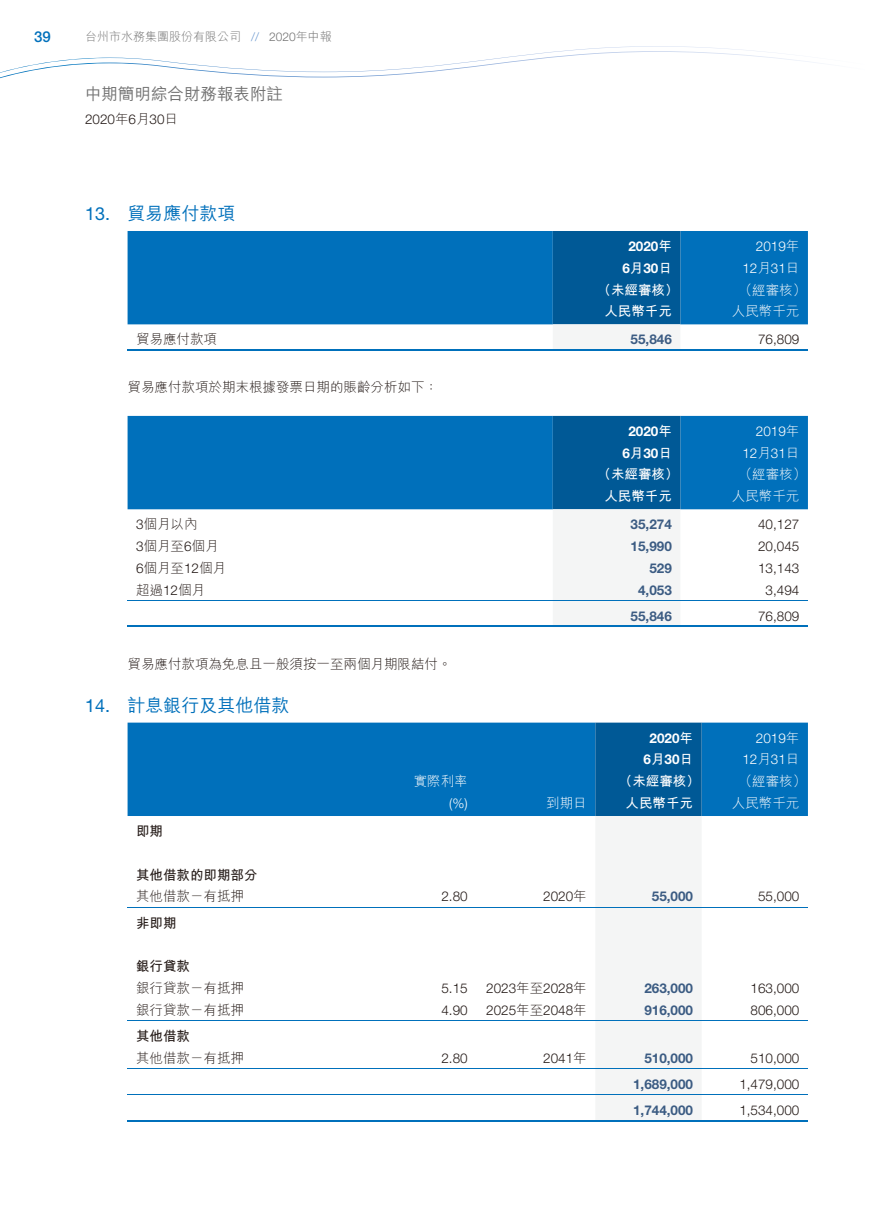
<style>
.page{position:relative;width:893px;height:1212px;background:#fff}
.page>*{position:absolute;margin:0;border:0;box-sizing:border-box;transform-origin:0 0}
.t1{font:18px "M Hei HK Medium E Ten B5 H";color:#0070bb}
.t2{font:16.5px "M Hei HK Medium E Ten B5 H";color:#717171}
.t3{font:500 15px "Helvetica Neue LT Std";color:#0070bb}
.t4{font:300 13.5px "Helvetica Neue LT Std";color:#231916}
.t5{font:13.5px "M Hei HK Light E Ten B5 H";color:#231916}
.t6{font:700 13.5px "Helvetica Neue LT Std";color:#3c5c83}
.t7{font:13.5px "M Hei HK Light E Ten B5 H";color:#fff}
.t8{font:300 13.5px/21.8px "Helvetica Neue LT Std";color:#fff;text-align:right}
.t9{font:13.5px "M Hei HK Bold E Ten B5 H";color:#fff}
.t10{font:700 13.5px/21.8px "Helvetica Neue LT Std";color:#fff;text-align:center}
.t11{font:13.5px "M Hei HK Bold E Ten B5 H";color:#231916}
.t12{font:12px "M Hei HK Light E Ten B5 H";color:#717171}
.s1{font-family:"Helvetica Neue LT Std";font-weight:300;color:#6594ce}
.s2{font-family:"Helvetica Neue LT Std";font-weight:300}
.s3{font-family:"M Hei HK Light E Ten B5 H";font-weight:400}
.s4{font-family:"Helvetica Neue LT Std"}
.s5{font-family:"M Hei HK Bold E Ten B5 H";font-weight:400}
</style>
<div class="page">
<svg style="left:0;top:46px;width:816px;height:33px"></svg>
<div style="left:128px;top:231px;width:680px;height:93px;background:#0070bb"></div>
<svg style="left:553px;top:231px;width:127px;height:118px"></svg>
<hr style="left:128px;top:349px;width:425px;height:2px;background:#0070bb">
<hr style="left:553px;top:349px;width:127px;height:2px;background:#0070bb">
<hr style="left:680px;top:349px;width:128px;height:2px;background:#0070bb">
<div style="left:128px;top:416px;width:680px;height:93px;background:#0070bb"></div>
<svg style="left:553px;top:416px;width:127px;height:210px"></svg>
<hr style="left:128px;top:600px;width:425px;height:1px;background:#0070bb">
<hr style="left:553px;top:600px;width:127px;height:1px;background:#0070bb">
<hr style="left:680px;top:600px;width:128px;height:1px;background:#0070bb">
<hr style="left:128px;top:626px;width:425px;height:1px;background:#0070bb">
<hr style="left:553px;top:626px;width:127px;height:1px;background:#0070bb">
<hr style="left:680px;top:626px;width:128px;height:1px;background:#0070bb">
<div style="left:128px;top:723px;width:680px;height:93px;background:#0070bb"></div>
<svg style="left:595px;top:723px;width:107px;height:397px"></svg>
<hr style="left:128px;top:907px;width:242px;height:1px;background:#0070bb">
<hr style="left:370px;top:907px;width:106px;height:1px;background:#0070bb">
<hr style="left:476px;top:907px;width:119px;height:1px;background:#0070bb">
<hr style="left:595px;top:907px;width:107px;height:1px;background:#0070bb">
<hr style="left:702px;top:907px;width:106px;height:1px;background:#0070bb">
<hr style="left:128px;top:1020px;width:242px;height:1px;background:#0070bb">
<hr style="left:370px;top:1020px;width:106px;height:1px;background:#0070bb">
<hr style="left:476px;top:1020px;width:119px;height:1px;background:#0070bb">
<hr style="left:595px;top:1020px;width:107px;height:1px;background:#0070bb">
<hr style="left:702px;top:1020px;width:106px;height:1px;background:#0070bb">
<hr style="left:128px;top:1068px;width:242px;height:1px;background:#0070bb">
<hr style="left:370px;top:1068px;width:106px;height:1px;background:#0070bb">
<hr style="left:476px;top:1068px;width:119px;height:1px;background:#0070bb">
<hr style="left:595px;top:1068px;width:107px;height:1px;background:#0070bb">
<hr style="left:702px;top:1068px;width:106px;height:1px;background:#0070bb">
<hr style="left:128px;top:1094px;width:242px;height:1px;background:#0070bb">
<hr style="left:370px;top:1094px;width:106px;height:1px;background:#0070bb">
<hr style="left:476px;top:1094px;width:119px;height:1px;background:#0070bb">
<hr style="left:595px;top:1094px;width:107px;height:1px;background:#0070bb">
<hr style="left:702px;top:1094px;width:106px;height:1px;background:#0070bb">
<hr style="left:128px;top:1120px;width:242px;height:1px;background:#0070bb">
<hr style="left:370px;top:1120px;width:106px;height:1px;background:#0070bb">
<hr style="left:476px;top:1120px;width:119px;height:1px;background:#0070bb">
<hr style="left:595px;top:1120px;width:107px;height:1px;background:#0070bb">
<hr style="left:702px;top:1120px;width:106px;height:1px;background:#0070bb">
<p class="t3" style="left:34px;top:31px;width:18px">39</p>
<p class="t12" style="left:85px;top:32px;width:248px">台州市水務集團股份有限公司 <span class="s1">//</span> <span class="s2">2020</span>年中報</p>
<p class="t2" style="left:85px;top:87px;width:199px">中期簡明綜合財務報表附註</p>
<p class="t4" style="left:85px;top:115px;width:95px">2020<span class="s3">年</span>6<span class="s3">月</span>30<span class="s3">日</span></p>
<h1 class="t1" style="left:85px;top:207px;width:152px"><span class="s4">13.</span> 貿易應付款項</h1>
<p class="t10" style="left:622px;top:235px;width:51px">2020<span class="s5">年<br></span>6<span class="s5">月</span>30<span class="s5">日</span></p>
<p class="t8" style="left:742px;top:237px;width:59px">2019<span class="s3">年<br></span>12<span class="s3">月</span>31<span class="s3">日</span></p>
<p class="t9" style="left:598px;top:284px;width:82px">（未經審核）</p>
<p class="t7" style="left:739px;top:284px;width:69px">（經審核）</p>
<p class="t9" style="left:604px;top:306px;width:69px">人民幣千元</p>
<p class="t7" style="left:732px;top:306px;width:69px">人民幣千元</p>
<p class="t5" style="left:136px;top:334px;width:83px">貿易應付款項</p>
<p class="t6" style="left:631px;top:332px;width:43px">55,846</p>
<p class="t4" style="left:758px;top:335px;width:43px">76,809</p>
<p class="t5" style="left:128px;top:382px;width:312px">貿易應付款項於期末根據發票日期的賬齡分析如下：</p>
<p class="t10" style="left:622px;top:420px;width:51px">2020<span class="s5">年<br></span>6<span class="s5">月</span>30<span class="s5">日</span></p>
<p class="t8" style="left:742px;top:422px;width:59px">2019<span class="s3">年<br></span>12<span class="s3">月</span>31<span class="s3">日</span></p>
<p class="t9" style="left:598px;top:469px;width:82px">（未經審核）</p>
<p class="t7" style="left:739px;top:469px;width:69px">（經審核）</p>
<p class="t9" style="left:604px;top:491px;width:69px">人民幣千元</p>
<p class="t7" style="left:732px;top:491px;width:69px">人民幣千元</p>
<p class="t5" style="left:136px;top:519px;width:63px"><span class="s2">3</span>個月以內</p>
<p class="t6" style="left:631px;top:517px;width:43px">35,274</p>
<p class="t4" style="left:758px;top:520px;width:43px">40,127</p>
<p class="t5" style="left:136px;top:541px;width:84px"><span class="s2">3</span>個月至<span class="s2">6</span>個月</p>
<p class="t6" style="left:631px;top:538px;width:43px">15,990</p>
<p class="t4" style="left:758px;top:541px;width:43px">20,045</p>
<p class="t5" style="left:136px;top:563px;width:92px"><span class="s2">6</span>個月至<span class="s2">12</span>個月</p>
<p class="t6" style="left:649px;top:560px;width:24px">529</p>
<p class="t4" style="left:758px;top:563px;width:43px">13,143</p>
<p class="t5" style="left:136px;top:584px;width:71px">超過<span class="s2">12</span>個月</p>
<p class="t6" style="left:638px;top:582px;width:35px">4,053</p>
<p class="t4" style="left:766px;top:585px;width:35px">3,494</p>
<p class="t6" style="left:631px;top:608px;width:43px">55,846</p>
<p class="t4" style="left:758px;top:611px;width:43px">76,809</p>
<p class="t5" style="left:128px;top:659px;width:326px">貿易應付款項為免息且一般須按一至兩個月期限結付。</p>
<h1 class="t1" style="left:85px;top:698px;width:206px"><span class="s4">14.</span> 計息銀行及其他借款</h1>
<p class="t7" style="left:414px;top:776px;width:55px">實際利率</p>
<p class="t8" style="left:449px;top:794px;width:20px">(%)</p>
<p class="t7" style="left:546px;top:798px;width:42px">到期日</p>
<p class="t10" style="left:644px;top:727px;width:51px">2020<span class="s5">年<br></span>6<span class="s5">月</span>30<span class="s5">日</span></p>
<p class="t8" style="left:742px;top:729px;width:59px">2019<span class="s3">年<br></span>12<span class="s3">月</span>31<span class="s3">日</span></p>
<p class="t9" style="left:619px;top:776px;width:82px">（未經審核）</p>
<p class="t7" style="left:739px;top:776px;width:69px">（經審核）</p>
<p class="t9" style="left:626px;top:798px;width:69px">人民幣千元</p>
<p class="t7" style="left:732px;top:798px;width:69px">人民幣千元</p>
<p class="t11" style="left:136px;top:826px;width:28px">即期</p>
<p class="t11" style="left:136px;top:869px;width:123px">其他借款的即期部分</p>
<p class="t5" style="left:136px;top:891px;width:109px">其他借款－有抵押</p>
<p class="t4" style="left:441px;top:892px;width:28px">2.80</p>
<p class="t4" style="left:543px;top:892px;width:45px">2020<span class="s3">年</span></p>
<p class="t6" style="left:652px;top:889px;width:43px">55,000</p>
<p class="t4" style="left:758px;top:892px;width:43px">55,000</p>
<p class="t11" style="left:136px;top:917px;width:42px">非即期</p>
<p class="t11" style="left:136px;top:961px;width:55px">銀行貸款</p>
<p class="t5" style="left:136px;top:983px;width:109px">銀行貸款－有抵押</p>
<p class="t4" style="left:441px;top:983px;width:28px">5.15</p>
<p class="t4" style="left:486px;top:983px;width:102px">2023<span class="s3">年至</span>2028<span class="s3">年</span></p>
<p class="t6" style="left:644px;top:980px;width:50px">263,000</p>
<p class="t4" style="left:751px;top:983px;width:50px">163,000</p>
<p class="t5" style="left:136px;top:1004px;width:109px">銀行貸款－有抵押</p>
<p class="t4" style="left:441px;top:1005px;width:28px">4.90</p>
<p class="t4" style="left:486px;top:1005px;width:102px">2025<span class="s3">年至</span>2048<span class="s3">年</span></p>
<p class="t6" style="left:644px;top:1002px;width:50px">916,000</p>
<p class="t4" style="left:751px;top:1005px;width:50px">806,000</p>
<p class="t11" style="left:136px;top:1031px;width:55px">其他借款</p>
<p class="t5" style="left:136px;top:1052px;width:109px">其他借款－有抵押</p>
<p class="t4" style="left:441px;top:1053px;width:28px">2.80</p>
<p class="t4" style="left:543px;top:1053px;width:45px">2041<span class="s3">年</span></p>
<p class="t6" style="left:644px;top:1050px;width:50px">510,000</p>
<p class="t4" style="left:751px;top:1053px;width:50px">510,000</p>
<p class="t6" style="left:633px;top:1076px;width:62px">1,689,000</p>
<p class="t4" style="left:739px;top:1079px;width:62px">1,479,000</p>
<p class="t6" style="left:633px;top:1102px;width:62px">1,744,000</p>
<p class="t4" style="left:739px;top:1105px;width:62px">1,534,000</p>
</div>
